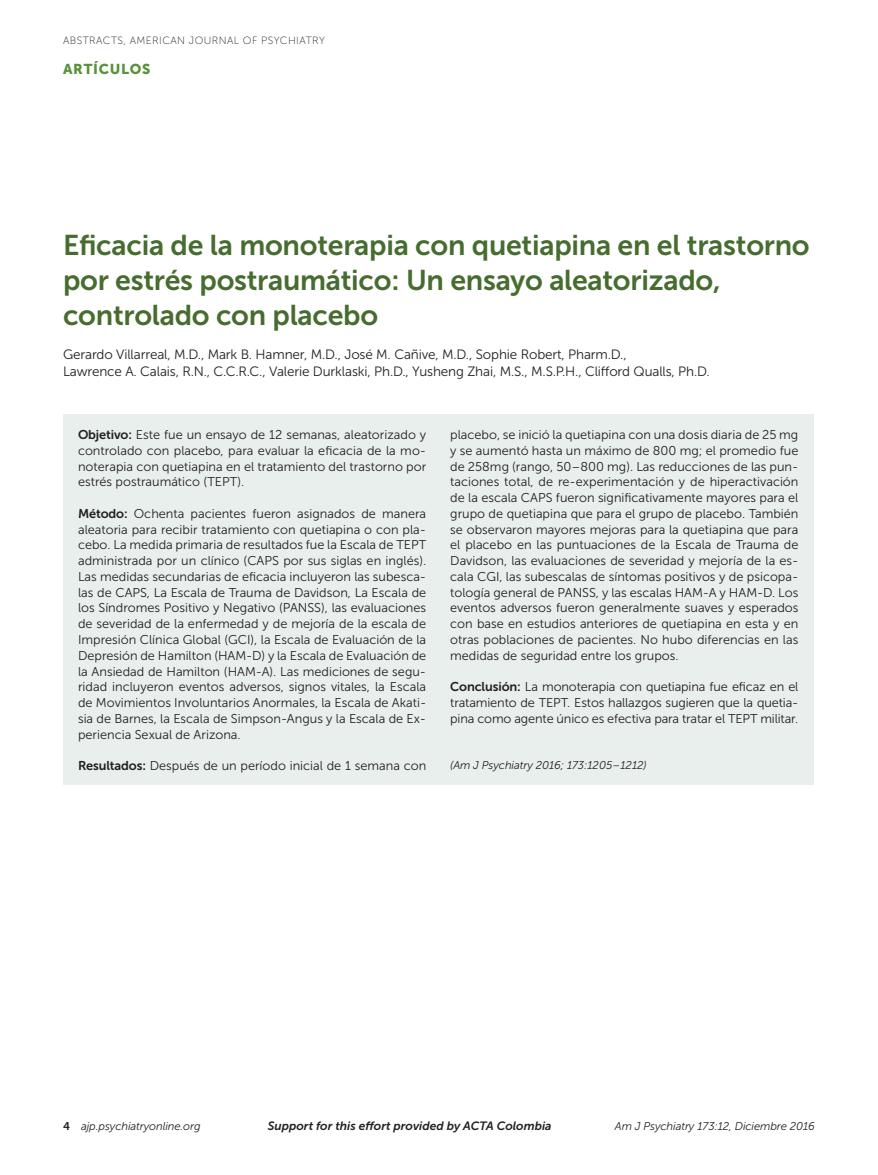
<style>
.page{position:relative;width:878px;height:1175px;background:#fff}
.page>*{position:absolute;margin:0;border:0;box-sizing:border-box;transform-origin:0 0}
.t1{font:28.5px/34.5px "Museo Sans 700";letter-spacing:-.01em;color:#466d2f}
.t2{font:14.25px "Museo Sans 900";letter-spacing:.05em;color:#59923a}
.t3{font:13.5px/16.5px "Museo Sans 300";letter-spacing:-.01em;color:#231f20}
.t4{font:12.75px/15.8px "Museo Sans 300";color:#231f20;text-align:justify}
.t5{font:italic 12px "Museo Sans 700";color:#231f20}
.t6{font:italic 11.25px "Museo Sans 300";letter-spacing:-.01em;color:#231f20}
.t7{font:10.5px "Museo Sans 100";letter-spacing:.04em;color:#231f20}
.s1{font-family:"Museo Sans 700"}
.s2{font-family:"Museo Sans 700";font-style:normal}
</style>
<div class="page">
<div style="left:63px;top:414px;width:750px;height:371px;background:#e9efec"></div>
<p class="t7" style="left:63px;top:35px;width:263px">ABSTRACTS, AMERICAN JOURNAL OF PSYCHIATRY</p>
<p class="t2" style="left:63px;top:61px;width:89px">ARTÍCULOS</p>
<h1 class="t1" style="left:63px;top:228px;width:748px">Eficacia de la monoterapia con quetiapina en el trastorno por estrés postraumático: Un ensayo aleatorizado, controlado con placebo</h1>
<p class="t3" style="left:63px;top:346px;width:648px">Gerardo Villarreal, M.D., Mark B. Hamner, M.D., José M. Cañive, M.D., Sophie Robert, Pharm.D.,<br>Lawrence A. Calais, R.N., C.C.R.C., Valerie Durklaski, Ph.D., Yusheng Zhai, M.S., M.S.P.H., Clifford Qualls, Ph.D.</p>
<p class="t4" style="left:78px;top:427px;width:350px"><span class="s1">Objetivo:</span> Este fue un ensayo de 12 semanas, aleatorizado y controlado con placebo, para evaluar la eficacia de la mo&shy;noterapia con quetiapina en el tratamiento del trastorno por estrés postraumático (TEPT).</p>
<p class="t4" style="left:78px;top:506px;width:350px"><span class="s1">Método:</span> Ochenta pacientes fueron asignados de manera aleatoria para recibir tratamiento con quetiapina o con pla&shy;cebo. La medida primaria de resultados fue la Escala de TEPT administrada por un clínico (CAPS por sus siglas en inglés).<br>Las medidas secundarias de eficacia incluyeron las subesca&shy;las de CAPS, La Escala de Trauma de Davidson, La Escala de los Síndromes Positivo y Negativo (PANSS), las evaluaciones de severidad de la enfermedad y de mejoría de la escala de Impresión Clínica Global (GCI), la Escala de Evaluación de la Depresión de Hamilton (HAM-D) y la Escala de Evaluación de la Ansiedad de Hamilton (HAM-A). Las mediciones de segu&shy;ridad incluyeron eventos adversos, signos vitales, la Escala de Movimientos Involuntarios Anormales, la Escala de Akati&shy;sia de Barnes, la Escala de Simpson-Angus y la Escala de Ex&shy;periencia Sexual de Arizona.</p>
<p class="t4" style="left:78px;top:758px;width:350px"><span class="s1">Resultados:</span> Después de un período inicial de 1 semana con</p>
<p class="t4" style="left:450px;top:427px;width:350px">placebo, se inició la quetiapina con una dosis diaria de 25 mg y se aumentó hasta un máximo de 800 mg; el promedio fue de 258mg (rango, 50–800 mg). Las reducciones de las pun&shy;taciones total, de re-experimentación y de hiperactivación de la escala CAPS fueron significativamente mayores para el grupo de quetiapina que para el grupo de placebo. También se observaron mayores mejoras para la quetiapina que para el placebo en las puntuaciones de la Escala de Trauma de Davidson, las evaluaciones de severidad y mejoría de la es&shy;cala CGI, las subescalas de síntomas positivos y de psicopa&shy;tología general de PANSS, y las escalas HAM-A y HAM-D. Los eventos adversos fueron generalmente suaves y esperados con base en estudios anteriores de quetiapina en esta y en otras poblaciones de pacientes. No hubo diferencias en las medidas de seguridad entre los grupos.</p>
<p class="t4" style="left:450px;top:679px;width:350px"><span class="s1">Conclusión:</span> La monoterapia con quetiapina fue eficaz en el tratamiento de TEPT. Estos hallazgos sugieren que la quetia&shy;pina como agente único es efectiva para tratar el TEPT militar.</p>
<p class="t6" style="left:450px;top:758px;width:198px">(Am J Psychiatry 2016; 173:1205–1212)</p>
<p class="t6" style="left:63px;top:1119px;width:139px"><span class="s2">4</span> ajp.psychiatryonline.org</p>
<p class="t5" style="left:268px;top:1119px;width:285px">Support for this effort provided by ACTA Colombia</p>
<p class="t6" style="left:615px;top:1119px;width:201px">Am J Psychiatry 173:12, Diciembre 2016</p>
</div>
